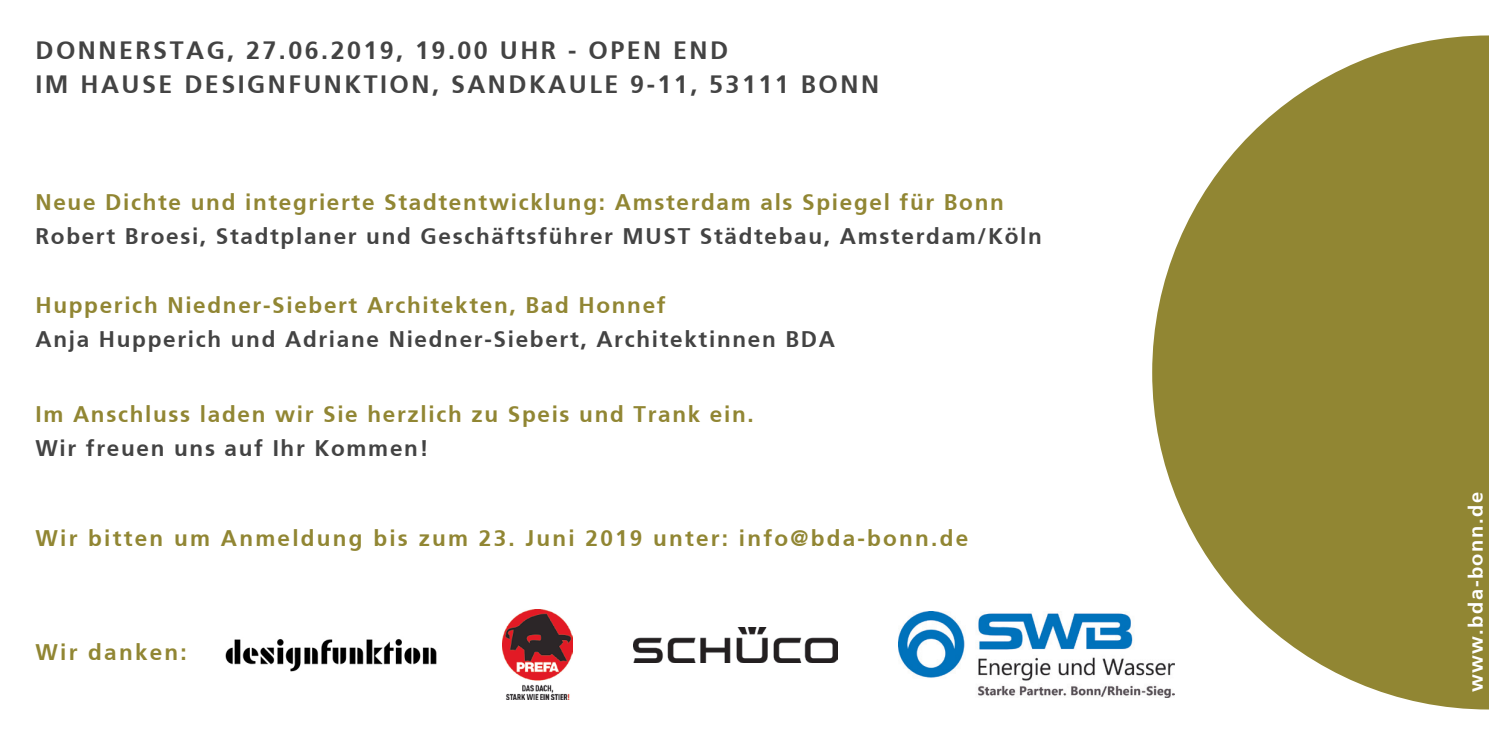
<style>
.page{position:relative;width:1489px;height:745px;background:#fff}
.page>*{position:absolute;margin:0;border:0;box-sizing:border-box;transform-origin:0 0}
.t1{font:700 25px "BDA Frutiger";letter-spacing:.1em;color:#434343}
.t2{font:700 22.5px "BDA Frutiger";letter-spacing:.075em;color:#918633}
.t3{font:700 22.5px "BDA Frutiger";letter-spacing:.075em;color:#434343}
.t4{font:700 22.5px "BDA Frutiger";letter-spacing:.1em;color:#918633}
.t5{font:700 20px "BDA Frutiger";letter-spacing:.075em;color:#fff}
</style>
<div class="page">
<svg style="left:1152px;top:35px;width:336px;height:674px;fill:#918633"></svg>
<img style="left:502px;top:609px;width:70px;height:89px">
<img style="left:225px;top:639px;width:212px;height:32px">
<img style="left:634px;top:627px;width:203px;height:35px">
<img style="left:899px;top:610px;width:274px;height:87px">
<p class="t1" style="left:35px;top:35px;width:694px">DONNERSTAG, 27.06.2019, 19.00 UHR - OPEN END</p>
<p class="t1" style="left:35px;top:69px;width:845px">IM HAUSE DESIGNFUNKTION, SANDKAULE 9-11, 53111 BONN</p>
<p class="t2" style="left:35px;top:188px;width:969px">Neue Dichte und integrierte Stadtentwicklung: Amsterdam als Spiegel für Bonn</p>
<p class="t3" style="left:35px;top:222px;width:1007px">Robert Broesi, Stadtplaner und Geschäftsführer MUST Städtebau, Amsterdam/Köln</p>
<p class="t2" style="left:35px;top:292px;width:631px">Hupperich Niedner-Siebert Architekten, Bad Honnef</p>
<p class="t3" style="left:35px;top:326px;width:801px">Anja Hupperich und Adriane Niedner-Siebert, Architektinnen BDA</p>
<p class="t2" style="left:35px;top:401px;width:719px">Im Anschluss laden wir Sie herzlich zu Speis und Trank ein.</p>
<p class="t3" style="left:35px;top:435px;width:394px">Wir freuen uns auf Ihr Kommen!</p>
<p class="t4" style="left:35px;top:524px;width:934px">Wir bitten um Anmeldung bis zum 23. Juni 2019 unter: info@bda-bonn.de</p>
<p class="t4" style="left:35px;top:638px;width:153px">Wir danken:</p>
<p class="t5" style="left:1463px;top:692px;width:201px;rotate:-90deg">www.bda-bonn.de</p>
</div>
